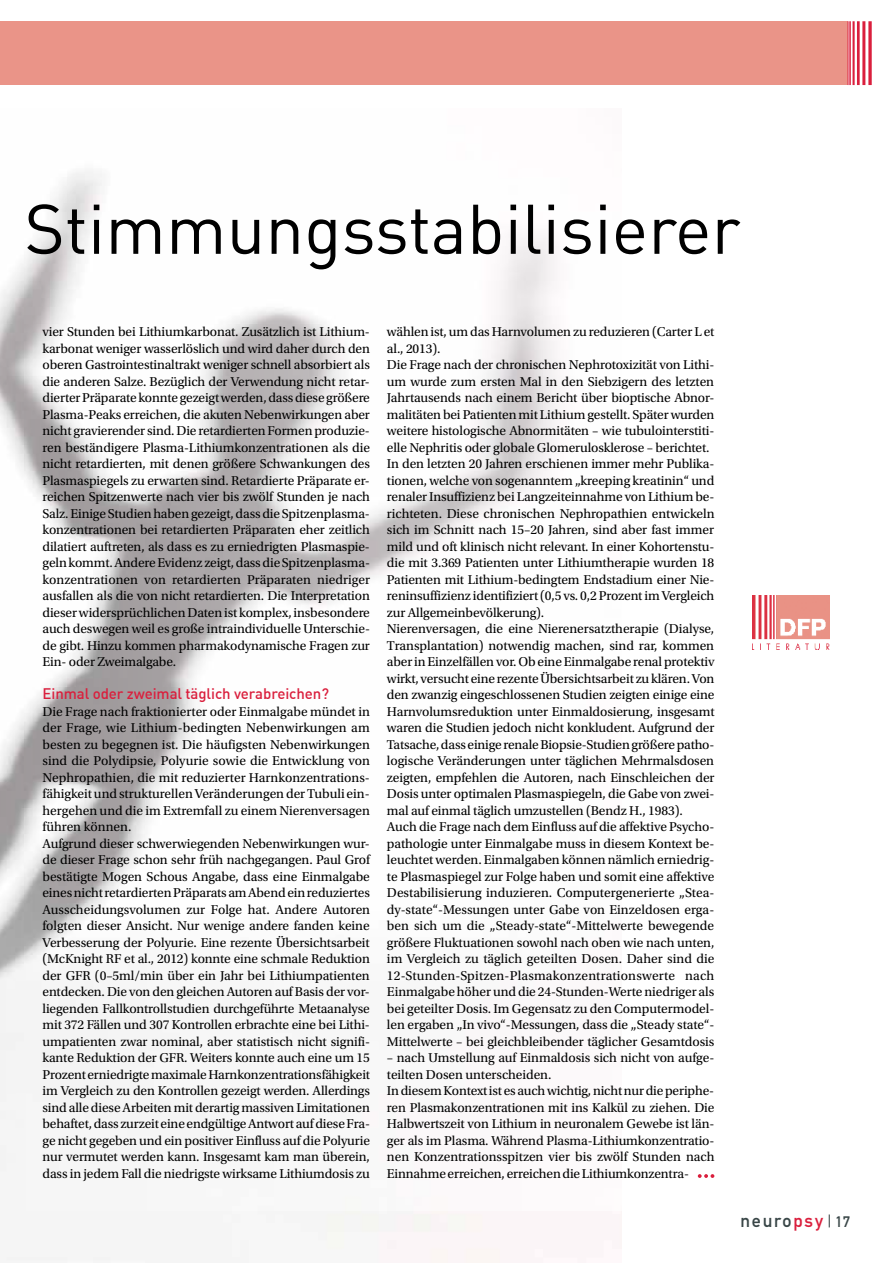
<style>
.page{position:relative;width:893px;height:1263px;background:#fff}
.page>*{position:absolute;margin:0;border:0;box-sizing:border-box;transform-origin:0 0}
.t1{font:69px "DIN";color:#000}
.t2{font:18px "DIN Mittelschrift Std";letter-spacing:.1em;color:#394647}
.t3{font:500 15px "DIN";letter-spacing:-.005em;color:#da1f3d}
.t4{font:13.5px/16.5px "Utopia Std";letter-spacing:-.01em;color:#000}
.s1{color:#da1f3d}
.s2{font-size:15px}
</style>
<div class="page">
<svg style="left:829px;top:1214px;width:1px;height:13px"></svg>
<div style="left:0;top:21px;width:848px;height:64px;background:#ea9488"></div>
<svg style="left:868px;top:21px;width:4px;height:64px"></svg>
<hr style="left:862px;top:21px;width:3px;height:64px;background:#da1f3d">
<hr style="left:857px;top:21px;width:3px;height:64px;background:#da1f3d">
<hr style="left:852px;top:21px;width:3px;height:64px;background:#da1f3d">
<hr style="left:849px;top:21px;width:2px;height:64px;background:#da1f3d">
<hr style="left:848px;top:21px;width:1px;height:64px;background:#da1f3d">
<svg style="left:698px;top:1174px;width:16px;height:4px"></svg>
<h1 class="t1" style="left:24px;top:186px;width:718px">Stimmungsstabilisierer</h1>
<p class="t4" style="left:43px;top:324px;width:329px;text-align:justify">vier Stunden bei Lithiumkarbonat. Zusätzlich ist Lithium&shy;karbonat weniger wasserlöslich und wird daher durch den oberen Gastrointestinaltrakt weniger schnell absorbiert als die anderen Salze. Bezüglich der Verwendung nicht retar&shy;dierter Präparate konnte gezeigt werden, dass diese größere Plasma-Peaks erreichen, die akuten Nebenwirkungen aber nicht gravierender sind. Die retardierten Formen produzie&shy;ren beständigere Plasma-Lithiumkonzentrationen als die nicht retardierten, mit denen größere Schwankungen des Plasmaspiegels zu erwarten sind. Retardierte Präparate er&shy;reichen Spitzenwerte nach vier bis zwölf Stunden je nach Salz. Einige Studien haben gezeigt, dass die Spitzenplasma&shy;konzentrationen bei retardierten Präparaten eher zeitlich dilatiert auftreten, als dass es zu erniedrigten Plasmaspie&shy;geln kommt. Andere Evidenz zeigt, dass die Spitzenplasma&shy;konzentrationen von retardierten Präparaten niedriger ausfallen als die von nicht retardierten. Die Interpretation dieser widersprüchlichen Daten ist komplex, insbesondere auch deswegen weil es große intraindividuelle Unterschie&shy;de gibt. Hinzu kommen pharmakodynamische Fragen zur Ein- oder Zweimalgabe.</p>
<p class="t3" style="left:43px;top:684px;width:288px">Einmal oder zweimal täglich verabreichen?</p>
<p class="t4" style="left:43px;top:703px;width:329px">Die Frage nach fraktionierter oder Einmalgabe mündet in der Frage, wie Lithium-bedingten Nebenwirkungen am besten zu begegnen ist. Die häufigsten Nebenwirkungen sind die Polydipsie, Polyurie sowie die Entwicklung von Nephropathien, die mit reduzierter Harnkonzentrations&shy;fähigkeit und strukturellen Veränderungen der Tubuli ein&shy;hergehen und die im Extremfall zu einem Nierenversagen führen können.<br>Aufgrund dieser schwerwiegenden Nebenwirkungen wur&shy;de dieser Frage schon sehr früh nachgegangen. Paul Grof bestätigte Mogen Schous Angabe, dass eine Einmalgabe eines nicht retardierten Präparats am Abend ein reduziertes Ausscheidungsvolumen zur Folge hat. Andere Autoren folgten dieser Ansicht. Nur wenige andere fanden keine Verbesserung der Polyurie. Eine rezente Übersichtsarbeit (McKnight RF et al., 2012) konnte eine schmale Reduktion der GFR (0–5ml/min über ein Jahr bei Lithiumpatienten entdecken. Die von den gleichen Autoren auf Basis der vor&shy;liegenden Fallkontrollstudien durchgeführte Metaanalyse mit 372 Fällen und 307 Kontrollen erbrachte eine bei Lithi&shy;umpatienten zwar nominal, aber statistisch nicht signifi&shy;kante Reduktion der GFR. Weiters konnte auch eine um 15<br>Prozent erniedrigte maximale Harnkonzentrationsfähigkeit im Vergleich zu den Kontrollen gezeigt werden. Allerdings sind alle diese Arbeiten mit derartig massiven Limitationen behaftet, dass zurzeit eine endgültige Antwort auf diese Fra&shy;ge nicht gegeben und ein positiver Einfluss auf die Polyurie nur vermutet werden kann. Insgesamt kam man überein, dass in jedem Fall die niedrigste wirksame Lithiumdosis zu</p>
<p class="t4" style="left:387px;top:324px;width:329px">wählen ist, um das Harnvolumen zu reduzieren (Carter L et al., 2013).<br>Die Frage nach der chronischen Nephrotoxizität von Lithi&shy;um wurde zum ersten Mal in den Siebzigern des letzten Jahrtausends nach einem Bericht über bioptische Abnor&shy;malitäten bei Patienten mit Lithium gestellt. Später wurden weitere histologische Abnormitäten – wie tubulointerstiti&shy;elle Nephritis oder globale Glomerulosklerose – berichtet.<br>In den letzten 20 Jahren erschienen immer mehr Publika&shy;tionen, welche von sogenanntem „kreeping kreatinin“ und renaler Insuffizienz bei Langzeiteinnahme von Lithium be&shy;richteten. Diese chronischen Nephropathien entwickeln sich im Schnitt nach 15–20 Jahren, sind aber fast immer mild und oft klinisch nicht relevant. In einer Kohortenstu&shy;die mit 3.369 Patienten unter Lithiumtherapie wurden 18<br>Patienten mit Lithium-bedingtem Endstadium einer Nie&shy;reninsuffizienz identifiziert (0,5 vs. 0,2 Prozent im Vergleich zur Allgemeinbevölkerung).<br>Nierenversagen, die eine Nierenersatztherapie (Dialyse, Transplantation) notwendig machen, sind rar, kommen aber in Einzelfällen vor. Ob eine Einmalgabe renal protektiv wirkt, versucht eine rezente Übersichtsarbeit zu klären. Von den zwanzig eingeschlossenen Studien zeigten einige eine Harnvolumsreduktion unter Einmaldosierung, insgesamt waren die Studien jedoch nicht konkludent. Aufgrund der Tatsache, dass einige renale Biopsie-Studien größere patho&shy;logische Veränderungen unter täglichen Mehrmalsdosen zeigten, empfehlen die Autoren, nach Einschleichen der Dosis unter optimalen Plasmaspiegeln, die Gabe von zwei&shy;mal auf einmal täglich umzustellen (Bendz H., 1983).<br>Auch die Frage nach dem Einfluss auf die affektive Psycho&shy;pathologie unter Einmalgabe muss in diesem Kontext be&shy;leuchtet werden. Einmalgaben können nämlich erniedrig&shy;te Plasmaspiegel zur Folge haben und somit eine affektive Destabilisierung induzieren. Computergenerierte „Stea&shy;dy-state“-Messungen unter Gabe von Einzeldosen erga&shy;ben sich um die „Steady-state“-Mittelwerte bewegende größere Fluktuationen sowohl nach oben wie nach unten, im Vergleich zu täglich geteilten Dosen. Daher sind die 12-Stunden-Spitzen-Plasmakonzentrationswerte nach Einmalgabe höher und die 24-Stunden-Werte niedriger als bei geteilter Dosis. Im Gegensatz zu den Computermodel&shy;len ergaben „In vivo“-Messungen, dass die „Steady state“- Mittelwerte – bei gleichbleibender täglicher Gesamtdosis</p>
<p class="t4" style="left:387px;top:1050px;width:329px">– nach Umstellung auf Einmaldosis sich nicht von aufge&shy;teilten Dosen unterscheiden.<br>In diesem Kontext ist es auch wichtig, nicht nur die periphe&shy;ren Plasmakonzentrationen mit ins Kalkül zu ziehen. Die Halbwertszeit von Lithium in neuronalem Gewebe ist län&shy;ger als im Plasma. Während Plasma-Lithiumkonzentratio&shy;nen Konzentrationsspitzen vier bis zwölf Stunden nach Einnahme erreichen, erreichen die Lithiumkonzentra-</p>
<h2 class="t2" style="left:740px;top:1210px;width:111px">neuro<span class="s1">psy</span> <span class="s2">17</span></h2>
</div>
